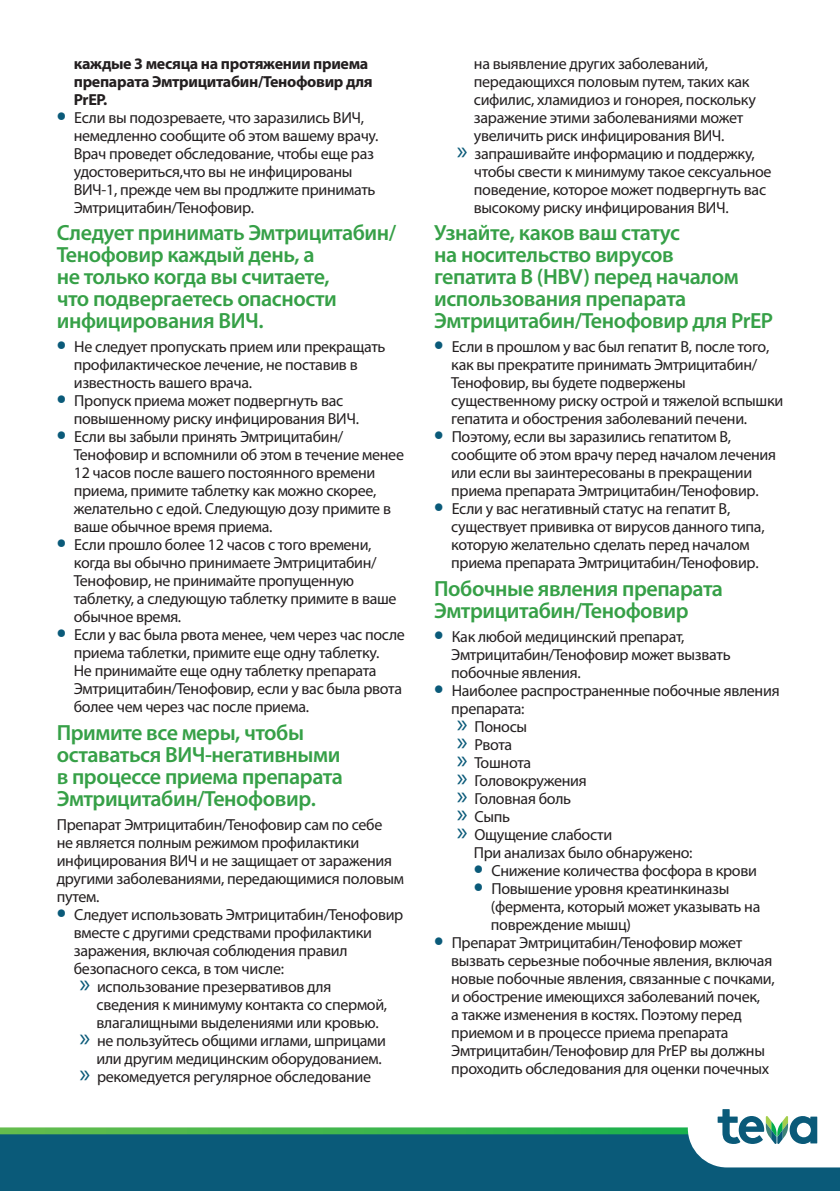
<style>
.page{position:relative;width:840px;height:1191px;background:#fff}
.page>*{position:absolute;margin:0;border:0;box-sizing:border-box;transform-origin:0 0}
.t1{font:600 22px/22px "Myriad Pro";letter-spacing:-.02em;color:#36a047}
.t2{font:16px/18px "Myriad Pro";letter-spacing:-.02em;color:#231f20}
.t3{font:700 16px/18px "Myriad Pro";letter-spacing:-.02em;color:#231f20}
.s1{font-family:"Assistant";font-weight:800;font-size:26px;color:#0a5a79}
.s2{font-size:26px;color:#0a5a79}
</style>
<div class="page">
<svg style="left:0;top:1127px;width:839px;height:64px;background:#116475"></svg>
<svg style="left:687px;top:1109px;width:152px;height:58px"></svg>
<p class="t3" style="left:74px;top:54px;width:300px">каждые 3 месяца на протяжении приема препарата Эмтрицитабин/Тенофовир для<br>PrEP.</p>
<p class="t2" style="left:74px;top:108px;width:306px;text-indent:-17px"><span class="s1">•</span> Если вы подозреваете, что заразились ВИЧ, немедленно сообщите об этом вашему врачу.<br>Врач проведет обследование, чтобы еще раз удостовериться,что вы не инфицированы ВИЧ-1, прежде чем вы продлжите принимать Эмтрицитабин/Тенофовир.</p>
<p class="t1" style="left:57px;top:221px;width:341px">Следует принимать Эмтрицитабин/<br>Тенофовир каждый день, а<br>не только когда вы считаете,<br>что подвергаетесь опасности инфицирования ВИЧ.</p>
<p class="t2" style="left:74px;top:337px;width:313px;text-indent:-17px"><span class="s1">•</span> Не следует пропускать прием или прекращать профилактическое лечение, не поставив в известность вашего врача.</p>
<p class="t2" style="left:74px;top:391px;width:286px;text-indent:-17px"><span class="s1">•</span> Пропуск приема может подвергнуть вас повышенному риску инфицирования ВИЧ.</p>
<p class="t2" style="left:74px;top:427px;width:331px;text-indent:-17px"><span class="s1">•</span> Если вы забыли принять Эмтрицитабин/ Тенофовир и вспомнили об этом в течение менее 12 часов после вашего постоянного времени приема, примите таблетку как можно скорее, желательно с едой. Следующую дозу примите в ваше обычное время приема.</p>
<p class="t2" style="left:74px;top:535px;width:324px;text-indent:-17px"><span class="s1">•</span> Если прошло более 12 часов с того времени, когда вы обычно принимаете Эмтрицитабин/ Тенофовир, не принимайте пропущенную таблетку, а следующую таблетку примите в ваше обычное время.</p>
<p class="t2" style="left:74px;top:625px;width:332px;text-indent:-17px"><span class="s1">•</span> Если у вас была рвота менее, чем через час после приема таблетки, примите еще одну таблетку.<br>Не принимайте еще одну таблетку препарата Эмтрицитабин/Тенофовир, если у вас была рвота более чем через час после приема.</p>
<p class="t1" style="left:57px;top:721px;width:287px">Примите все меры, чтобы оставаться ВИЧ-негативными в процессе приема препарата<br>Эмтрицитабин/Тенофовир.</p>
<p class="t2" style="left:57px;top:815px;width:348px">Препарат Эмтрицитабин/Тенофовир сам по себе<br>не является полным режимом профилактики инфицирования ВИЧ и не защищает от заражения другими заболеваниями, передающимися половым путем.</p>
<p class="t2" style="left:74px;top:905px;width:331px;text-indent:-17px"><span class="s1">•</span> Следует использовать Эмтрицитабин/Тенофовир вместе с другими средствами профилактики заражения, включая соблюдения правил безопасного секса, в том числе:</p>
<p class="t2" style="left:96px;top:977px;width:292px;text-indent:-17px"><span class="s2">»</span> использование презервативов для сведения к минимуму контакта со спермой, влагалищными выделениями или кровью.</p>
<p class="t2" style="left:79px;top:1031px;width:308px;text-align:right"><span class="s2">»</span> не пользуйтесь общими иглами, шприцами или другим медицинским оборудованием.</p>
<p class="t2" style="left:79px;top:1067px;width:293px"><span class="s2">»</span> рекомедуется регулярное обследование</p>
<p class="t2" style="left:473px;top:54px;width:283px">на выявление других заболеваний, передающихся половым путем, таких как сифилис, хламидиоз и гонорея, поскольку заражение этими заболеваниями может увеличить риск инфицирования ВИЧ.</p>
<p class="t2" style="left:473px;top:144px;width:299px;text-indent:-17px"><span class="s2">»</span> запрашивайте информацию и поддержку, чтобы свести к минимуму такое сексуальное поведение, которое может подвергнуть вас высокому риску инфицирования ВИЧ.</p>
<p class="t1" style="left:434px;top:221px;width:340px">Узнайте, каков ваш статус<br>на носительство вирусов<br>гепатита В (HBV) перед началом использования препарата<br>Эмтрицитабин/Тенофовир для PrEP</p>
<p class="t2" style="left:451px;top:337px;width:333px;text-indent:-17px"><span class="s1">•</span> Если в прошлом у вас был гепатит В, после того, как вы прекратите принимать Эмтрицитабин/ Тенофовир, вы будете подвержены существенному риску острой и тяжелой вспышки гепатита и обострения заболеваний печени.</p>
<p class="t2" style="left:451px;top:427px;width:326px;text-indent:-17px"><span class="s1">•</span> Поэтому, если вы заразились гепатитом В, сообщите об этом врачу перед началом лечения или если вы заинтересованы в прекращении приема препарата Эмтрицитабин/Тенофовир.</p>
<p class="t2" style="left:451px;top:499px;width:315px;text-indent:-17px"><span class="s1">•</span> Если у вас негативный статус на гепатит В, существует прививка от вирусов данного типа, которую желательно сделать перед началом приема препарата Эмтрицитабин/Тенофовир.</p>
<p class="t1" style="left:434px;top:577px;width:290px">Побочные явления препарата<br>Эмтрицитабин/Тенофовир</p>
<p class="t2" style="left:451px;top:627px;width:281px;text-indent:-17px"><span class="s1">•</span> Как любой медицинский препарат,<br>Эмтрицитабин/Тенофовир может вызвать побочные явления.</p>
<p class="t2" style="left:451px;top:681px;width:330px;text-indent:-17px"><span class="s1">•</span> Наиболее распространенные побочные явления препарата:</p>
<p class="t2" style="left:456px;top:717px;width:72px"><span class="s2">»</span> Поносы</p>
<p class="t2" style="left:456px;top:735px;width:57px"><span class="s2">»</span> Рвота</p>
<p class="t2" style="left:456px;top:753px;width:76px"><span class="s2">»</span> Тошнота</p>
<p class="t2" style="left:456px;top:771px;width:131px"><span class="s2">»</span> Головокружения</p>
<p class="t2" style="left:456px;top:789px;width:116px"><span class="s2">»</span> Головная боль</p>
<p class="t2" style="left:456px;top:807px;width:55px"><span class="s2">»</span> Сыпь</p>
<p class="t2" style="left:456px;top:825px;width:157px"><span class="s2">»</span> Ощущение слабости</p>
<p class="t2" style="left:473px;top:843px;width:220px">При анализах было обнаружено:</p>
<p class="t2" style="left:473px;top:861px;width:284px"><span class="s1">•</span> Снижение количества фосфора в крови</p>
<p class="t2" style="left:490px;top:879px;width:271px;text-indent:-17px"><span class="s1">•</span> Повышение уровня креатинкиназы (фермента, который может указывать на повреждение мышц)</p>
<p class="t2" style="left:451px;top:933px;width:325px;text-indent:-17px"><span class="s1">•</span> Препарат Эмтрицитабин/Тенофовир может вызвать серьезные побочные явления, включая новые побочные явления, связанные с почками, и обострение имеющихся заболеваний почек,<br>а также изменения в костях. Поэтому перед приемом и в процессе приема препарата Эмтрицитабин/Тенофовир для PrEP вы должны проходить обследования для оценки почечных</p>
</div>
